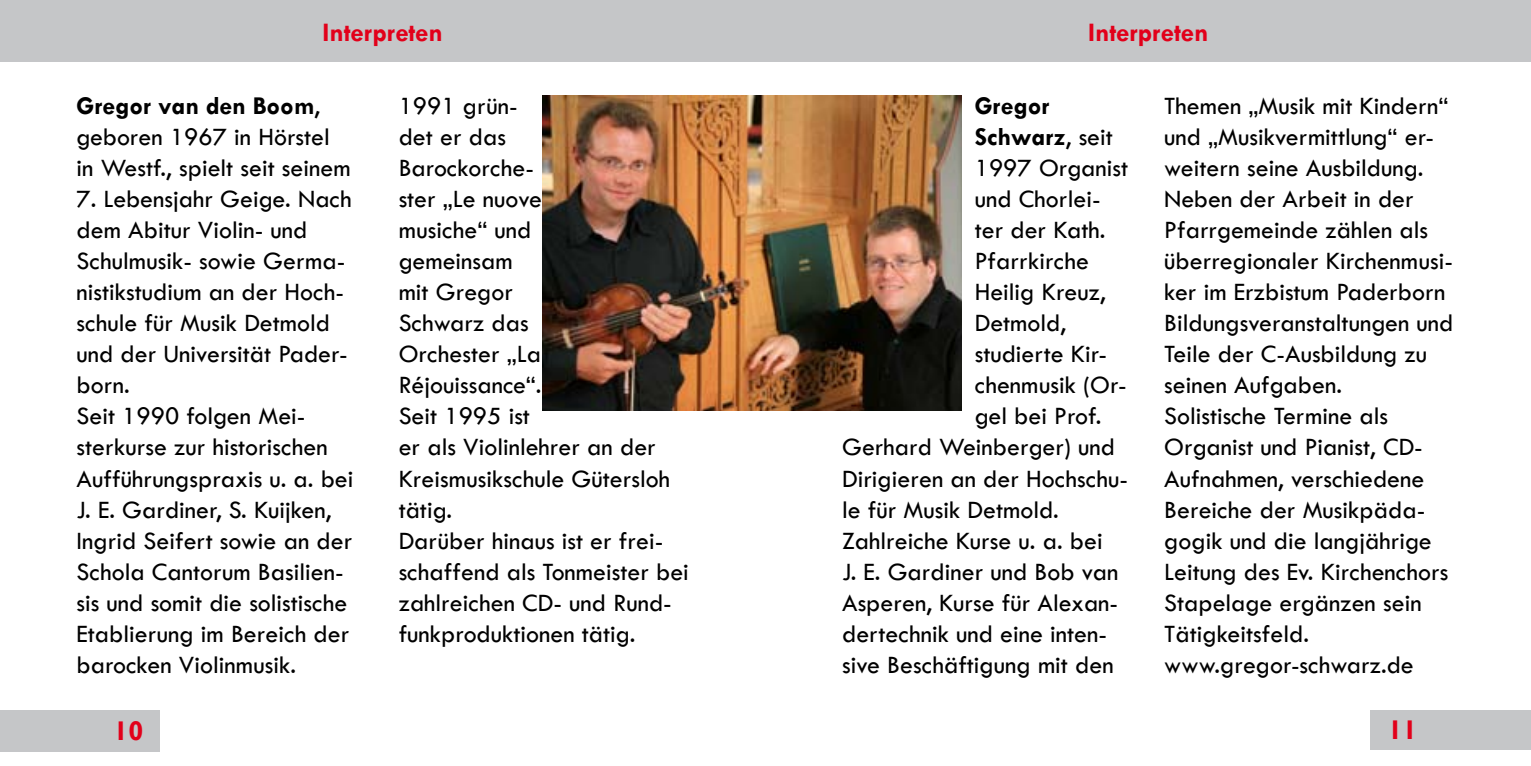
<style>
.page{position:relative;width:1531px;height:766px;background:#fff}
.page>*{position:absolute;margin:0;border:0;box-sizing:border-box;transform-origin:0 0}
.t1{font:700 27px "Tw Cen";color:#e2001a}
.t2{font:700 27px "Gill Sans";color:#e2001a}
.t3{font:25.88px/31.1px "Tw Cen";color:#000}
.t4{font:700 25.88px "Tw Cen";color:#000}
.s1{font-weight:700}
.s2{font-weight:400}
</style>
<div class="page">
<div style="left:0;top:0;width:765px;height:62px;background:#c5c6c8"></div>
<div style="left:0;top:710px;width:159px;height:41px;background:#c5c6c8"></div>
<div style="left:765px;top:0;width:766px;height:62px;background:#c5c6c8"></div>
<div style="left:1370px;top:710px;width:161px;height:39px;background:#c5c6c8"></div>
<img style="left:542px;top:96px;width:420px;height:314px">
<p class="t1" style="left:323px;top:16px;width:122px">Interpreten</p>
<p class="t3" style="left:77px;top:90px;width:276px"><span class="s1">Gregor van den Boom</span>, geboren 1967 in Hörstel in Westf., spielt seit seinem</p>
<p class="t3" style="left:77px;top:183px;width:278px">7. Lebensjahr Geige. Nach dem Abitur Violin- und<br>Schulmusik- sowie Germa&shy;nistikstudium an der Hoch&shy;schule für Musik Detmold und der Universität Pader&shy;born.<br>Seit 1990 folgen Mei&shy;sterkurse zur historischen<br>Aufführungspraxis u. a. bei<br>J. E. Gardiner, S. Kuijken,<br>Ingrid Seifert sowie an der<br>Schola Cantorum Basilien&shy;sis und somit die solistische<br>Etablierung im Bereich der barocken Violinmusik.</p>
<p class="t3" style="left:399px;top:90px;width:292px">1991 grün-<br>det er das<br>Barockorche-<br>ster „Le nuove<br>musiche“ und<br>gemeinsam<br>mit Gregor<br>Schwarz das<br>Orchester „La<br>Réjouissance“.<br>Seit 1995 ist<br>er als Violinlehrer an der<br>Kreismusikschule Gütersloh tätig.<br>Darüber hinaus ist er frei&shy;schaffend als Tonmeister bei zahlreichen CD- und Rund&shy;funkproduktionen tätig.</p>
<p class="t1" style="left:1088px;top:16px;width:122px">Interpreten</p>
<p class="t4" style="left:975px;top:90px;width:76px">Gregor</p>
<p class="t4" style="left:975px;top:121px;width:140px">Schwarz<span class="s2">, seit</span></p>
<p class="t3" style="left:975px;top:152px;width:155px">1997 Organist</p>
<p class="t3" style="left:975px;top:183px;width:128px">und Chorlei-</p>
<p class="t3" style="left:975px;top:214px;width:132px">ter der Kath.</p>
<p class="t3" style="left:975px;top:245px;width:116px">Pfarrkirche</p>
<p class="t3" style="left:975px;top:276px;width:133px">Heilig Kreuz,</p>
<p class="t3" style="left:975px;top:307px;width:93px">Detmold,</p>
<p class="t3" style="left:975px;top:338px;width:134px">studierte Kir-</p>
<p class="t3" style="left:975px;top:369px;width:153px">chenmusik (Or-</p>
<p class="t3" style="left:975px;top:400px;width:128px">gel bei Prof.</p>
<p class="t3" style="left:842px;top:431px;width:275px">Gerhard Weinberger) und</p>
<p class="t3" style="left:842px;top:462px;width:288px">Dirigieren an der Hochschu-</p>
<p class="t3" style="left:842px;top:493px;width:218px">le für Musik Detmold.</p>
<p class="t3" style="left:842px;top:524px;width:262px">Zahlreiche Kurse u. a. bei</p>
<p class="t3" style="left:842px;top:555px;width:278px">J. E. Gardiner und Bob van</p>
<p class="t3" style="left:842px;top:587px;width:278px">Asperen, Kurse für Alexan-</p>
<p class="t3" style="left:842px;top:618px;width:267px">dertechnik und eine inten-</p>
<p class="t3" style="left:842px;top:649px;width:273px">sive Beschäftigung mit den</p>
<p class="t3" style="left:1164px;top:90px;width:291px">Themen „Musik mit Kindern“ und „Musikvermittlung“ er&shy;weitern seine Ausbildung.<br>Neben der Arbeit in der<br>Pfarrgemeinde zählen als überregionaler Kirchenmusi&shy;ker im Erzbistum Paderborn<br>Bildungsveranstaltungen und<br>Teile der C-Ausbildung zu seinen Aufgaben.<br>Solistische Termine als<br>Organist und Pianist, CD-<br>Aufnahmen, verschiedene<br>Bereiche der Musikpäda&shy;gogik und die langjährige<br>Leitung des Ev. Kirchenchors<br>Stapelage ergänzen sein<br>Tätigkeitsfeld. www.gregor-schwarz.de</p>
<p class="t2" style="left:113px;top:714px;width:31px">1 0</p>
<p class="t2" style="left:1387px;top:713px;width:11px">11</p>
</div>
